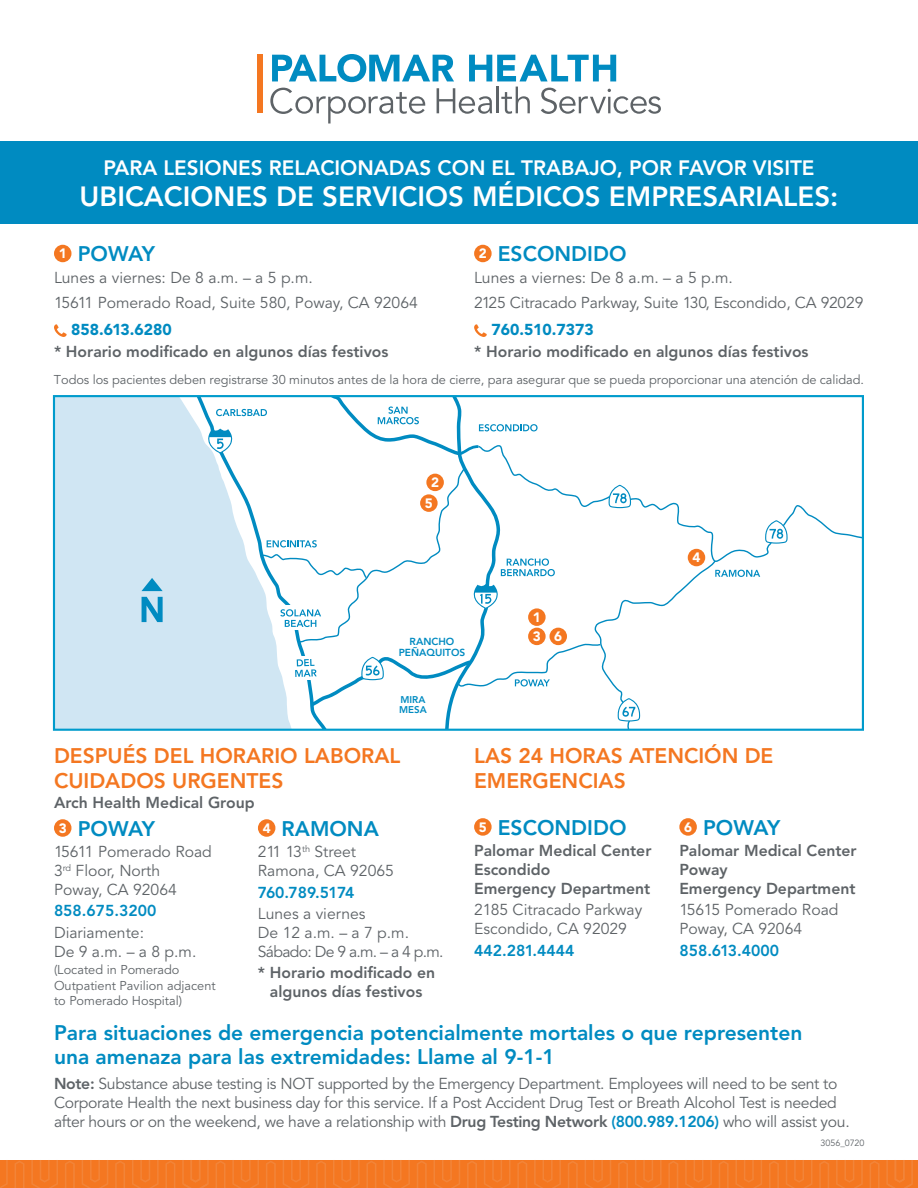
<style>
.page{position:relative;width:918px;height:1188px;background:#fff}
.page>*{position:absolute;margin:0;border:0;box-sizing:border-box;transform-origin:0 0}
.Body_Copy{font:800 27.6px "Avenir LT Std";color:#fff}
.Headers_Orange{font:800 21px "Avenir LT Std";color:#008bc1}
.Headers_Orange-2{font:800 21px/25.2px "Avenir LT Std";color:#f47721}
.Body_Copy-2{font:800 20.7px "Avenir LT Std";color:#fff}
.Body_Copy-3{font:15.75px/18.9px "Avenir LT Std";letter-spacing:-.02em;color:#5e6367}
.Body_Copy-4{font:15.75px/18.9px "Avenir LT Std";color:#5e6367}
.Body_Copy-5{font:800 15.75px/18.9px "Avenir LT Std";color:#5e6367}
.Body_Copy-6{font:800 15.75px "Avenir LT Std";color:#008bc1}
.Body_Copy-7{font:800 15.75px "Avenir LT Std";letter-spacing:-.04em;color:#008bc1}
.Body_Copy-8{font:900 13.5px "Avenir LT Std";color:#fff}
.Body_Copy-9{font:12.75px/15.3px "Avenir LT Std";letter-spacing:-.005em;color:#5e6367}
.Address{font:800 10.2px/10.6px "Avenir LT Std";color:#008bc1;text-align:center}
.Headers_Orange-3{font:800 9.75px/10.2px "Avenir LT Std";color:#008bc1}
.t1{font:9px "Avenir LT Std";color:#5e6367}
.s1{font-weight:900;color:#008bc1}
.s2{font-weight:800}
.s3{font-weight:800;color:#008bc1}
</style>
<div class="page">
<svg style="left:0;top:1160px;width:918px;height:28px"></svg>
<div style="left:257px;top:55px;width:6px;height:58px;background:#f47721"></div>
<svg style="left:469px;top:55px;width:147px;height:26px"></svg>
<svg style="left:272px;top:54px;width:182px;height:28px"></svg>
<svg style="left:270px;top:88px;width:155px;height:36px"></svg>
<svg style="left:437px;top:88px;width:55px;height:26px"></svg>
<hr style="left:496px;top:87px;width:2px;height:26px;background:#5e6367">
<svg style="left:501px;top:87px;width:29px;height:27px"></svg>
<svg style="left:541px;top:88px;width:120px;height:26px"></svg>
<div style="left:0;top:141px;width:918px;height:82px;background:#008bc1"></div>
<div style="left:54px;top:245px;width:17px;height:17px;background:#f47721;border-radius:50%"></div>
<svg style="left:54px;top:324px;width:13px;height:13px"></svg>
<div style="left:474px;top:245px;width:18px;height:17px;background:#f47721;border-radius:50%"></div>
<svg style="left:474px;top:324px;width:13px;height:13px"></svg>
<div style="left:54px;top:819px;width:17px;height:18px;background:#f47721;border-radius:50%"></div>
<div style="left:258px;top:819px;width:17px;height:18px;background:#f47721;border-radius:50%"></div>
<div style="left:474px;top:818px;width:18px;height:18px;background:#f47721;border-radius:50%"></div>
<div style="left:679px;top:818px;width:18px;height:18px;background:#f47721;border-radius:50%"></div>
<svg style="left:788px;top:505px;width:73px;height:34px"></svg>
<div style="left:56px;top:398px;width:136px;height:330px;background:#d0e6f3"></div>
<svg style="left:192px;top:398px;width:596px;height:330px"></svg>
<div style="left:53px;top:395px;width:811px;height:336px;border:2px solid #009bcc"></div>
<svg style="left:142px;top:597px;width:21px;height:25px"></svg>
<svg style="left:141px;top:578px;width:22px;height:13px"></svg>
<div style="left:528px;top:608px;width:18px;height:18px;background:#f47721;border-radius:50%"></div>
<div style="left:550px;top:628px;width:17px;height:17px;background:#f47721;border-radius:50%"></div>
<div style="left:688px;top:549px;width:17px;height:17px;background:#f47721;border-radius:50%"></div>
<div style="left:528px;top:628px;width:18px;height:17px;background:#f47721;border-radius:50%"></div>
<div style="left:426px;top:474px;width:18px;height:17px;background:#f47721;border-radius:50%"></div>
<div style="left:420px;top:494px;width:18px;height:18px;background:#f47721;border-radius:50%"></div>
<p class="Body_Copy-2" style="left:103px;top:155px;width:713px">PARA LESIONES RELACIONADAS CON EL TRABAJO, POR FAVOR VISITE</p>
<p class="Body_Copy" style="left:80px;top:180px;width:760px">UBICACIONES DE SERVICIOS MÉDICOS EMPRESARIALES:</p>
<p class="Body_Copy-8" style="left:59px;top:245px;width:9px">1</p>
<p class="Headers_Orange" style="left:78px;top:242px;width:79px">POWAY</p>
<p class="Body_Copy-4" style="left:54px;top:268px;width:260px">Lunes a viernes: De 8 a.m. – a 5 p.m.</p>
<p class="Body_Copy-4" style="left:71px;top:290px;width:348px;line-height:27px;text-indent:-17px">15611 Pomerado Road, Suite 580, Poway, CA 92064<br><span class="s1">858.613.6280</span></p>
<p class="Body_Copy-5" style="left:54px;top:342px;width:336px">* Horario modificado en algunos días festivos</p>
<p class="Body_Copy-8" style="left:479px;top:245px;width:9px">2</p>
<p class="Headers_Orange" style="left:498px;top:242px;width:130px">ESCONDIDO</p>
<p class="Body_Copy-4" style="left:474px;top:268px;width:260px">Lunes a viernes: De 8 a.m. – a 5 p.m.</p>
<p class="Body_Copy-3" style="left:491px;top:290px;width:374px;line-height:27px;text-indent:-17px">2125 Citracado Parkway, Suite 130, Escondido, CA 92029<br><span class="s1">760.510.7373</span></p>
<p class="Body_Copy-5" style="left:474px;top:342px;width:336px">* Horario modificado en algunos días festivos</p>
<p class="Body_Copy-9" style="left:54px;top:372px;width:812px">Todos los pacientes deben registrarse 30 minutos antes de la hora de cierre, para asegurar que se pueda proporcionar una atención de calidad.</p>
<p class="Body_Copy-8" style="left:431px;top:474px;width:9px">2</p>
<p class="Body_Copy-8" style="left:425px;top:495px;width:9px">5</p>
<p class="Address" style="left:399px;top:637px;width:68px">RANCHO<br>PEÑAQUITOS</p>
<p class="Headers_Orange-3" style="left:399px;top:694px;width:29px">MIRA<br>MESA</p>
<p class="Body_Copy-8" style="left:533px;top:609px;width:9px">1</p>
<p class="Body_Copy-8" style="left:533px;top:628px;width:9px">3</p>
<p class="Body_Copy-8" style="left:554px;top:628px;width:9px">6</p>
<p class="Body_Copy-8" style="left:692px;top:549px;width:9px">4</p>
<p class="Headers_Orange-2" style="left:54px;top:743px;width:348px">DESPUÉS DEL HORARIO LABORAL<br>CUIDADOS URGENTES</p>
<p class="Headers_Orange-2" style="left:474px;top:743px;width:301px">LAS 24 HORAS ATENCIÓN DE<br>EMERGENCIAS</p>
<p class="Body_Copy-8" style="left:59px;top:820px;width:9px">3</p>
<p class="Headers_Orange" style="left:78px;top:816px;width:79px">POWAY</p>
<p class="Body_Copy-4" style="left:54px;top:843px;width:159px">15611 Pomerado Road<br>3<sup>rd</sup> Floor, North<br>Poway, CA 92064</p>
<p class="Body_Copy-6" style="left:54px;top:902px;width:104px">858.675.3200</p>
<p class="Body_Copy-4" style="left:54px;top:923px;width:144px">Diariamente:<br>De 9 a.m. – a 8 p.m.</p>
<p class="Body_Copy-9" style="left:54px;top:963px;width:163px">(Located in Pomerado<br>Outpatient Pavilion adjacent to Pomerado Hospital)</p>
<p class="Body_Copy-5" style="left:54px;top:793px;width:202px">Arch Health Medical Group</p>
<p class="Body_Copy-8" style="left:479px;top:819px;width:9px">5</p>
<p class="Headers_Orange" style="left:498px;top:815px;width:130px">ESCONDIDO</p>
<p class="Body_Copy-5" style="left:474px;top:841px;width:179px">Palomar Medical Center<br>Escondido<br>Emergency Department</p>
<p class="Body_Copy-4" style="left:474px;top:901px;width:170px">2185 Citracado Parkway<br>Escondido, CA 92029</p>
<p class="Body_Copy-6" style="left:474px;top:941px;width:102px">442.281.4444</p>
<p class="Body_Copy-8" style="left:684px;top:819px;width:9px">6</p>
<p class="Headers_Orange" style="left:703px;top:815px;width:79px">POWAY</p>
<p class="Body_Copy-5" style="left:679px;top:841px;width:179px">Palomar Medical Center<br>Poway<br>Emergency Department</p>
<p class="Body_Copy-4" style="left:679px;top:901px;width:161px">15615 Pomerado Road<br>Poway, CA 92064</p>
<p class="Body_Copy-6" style="left:679px;top:941px;width:101px">858.613.4000</p>
<p class="Body_Copy-8" style="left:263px;top:820px;width:9px">4</p>
<p class="Headers_Orange" style="left:282px;top:816px;width:99px">RAMONA</p>
<p class="Body_Copy-3" style="left:258px;top:843px;width:100px">211 13<sup>th</sup> Street</p>
<p class="Body_Copy-4" style="left:258px;top:862px;width:138px">Ramona, CA 92065</p>
<p class="Body_Copy-7" style="left:258px;top:883px;width:98px">760.789.5174</p>
<p class="Body_Copy-4" style="left:258px;top:904px;width:187px">Lunes a viernes<br>De 12 a.m. – a 7 p.m.<br>Sábado: De 9 a.m. – a 4 p.m.</p>
<p class="Body_Copy-5" style="left:258px;top:963px;width:179px;text-align:center">* Horario modificado en algunos días festivos</p>
<p class="Headers_Orange" style="left:54px;top:1020px;width:750px">Para situaciones de emergencia potencialmente mortales o que representen</p>
<p class="Headers_Orange" style="left:54px;top:1044px;width:502px">una amenaza para las extremidades: Llame al 9-1-1</p>
<p class="Body_Copy-3" style="left:54px;top:1075px;width:797px"><span class="s2">Note:</span> Substance abuse testing is NOT supported by the Emergency Department. Employees will need to be sent to<br>Corporate Health the next business day for this service. If a Post Accident Drug Test or Breath Alcohol Test is needed after hours or on the weekend, we have a relationship with <span class="s2">Drug Testing Network</span> <span class="s3">(800.989.1206)</span> who will assist you.</p>
<p class="t1" style="left:820px;top:1138px;width:46px">3056_0720</p>
</div>
